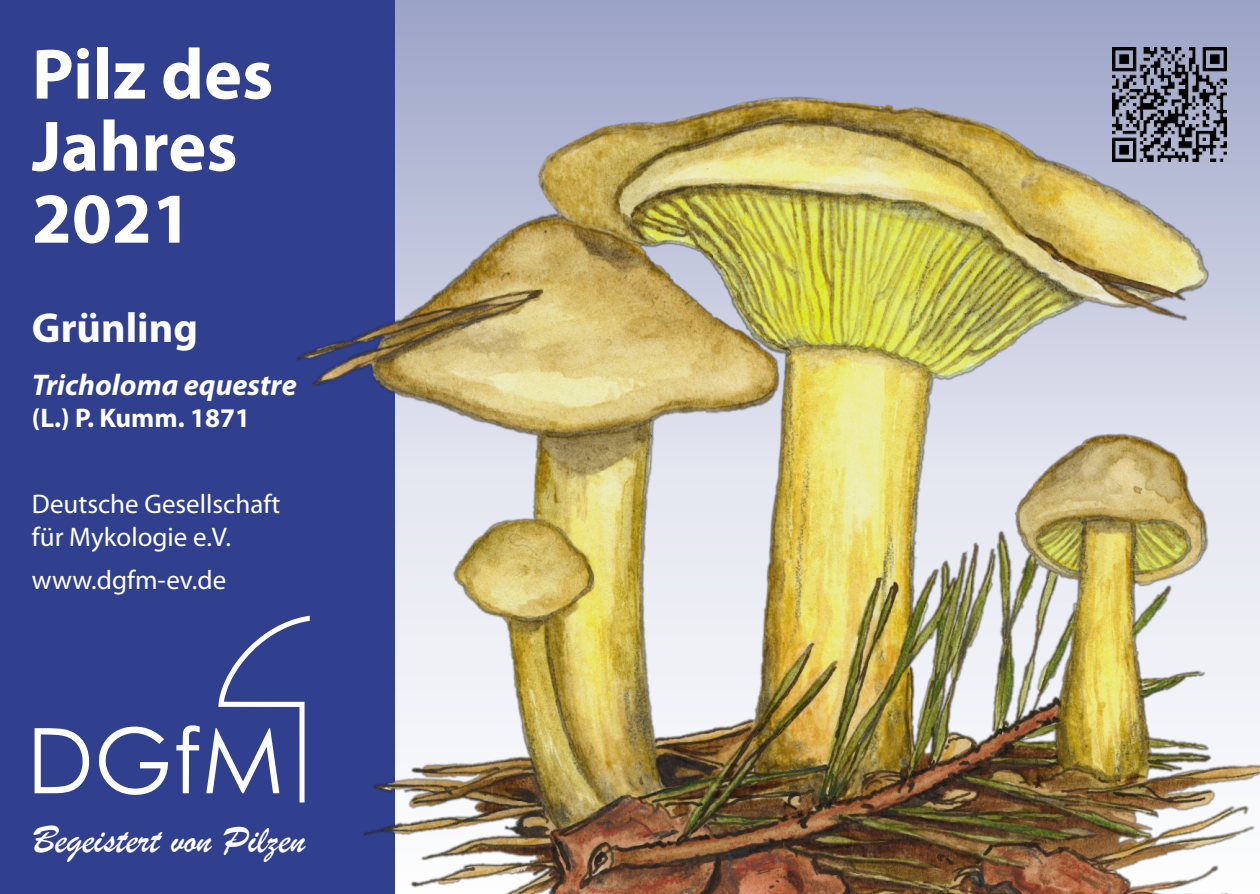
<style>
.page{position:relative;width:1260px;height:894px;background:#fff}
.page>*{position:absolute;margin:0;border:0;box-sizing:border-box;transform-origin:0 0}
.t1{font:700 72px/72px "Myriad Pro";color:#fff}
.t2{font:700 42px "Myriad Pro";color:#fff}
.t3{font:40.2px "Brush Script";color:#fff}
.t4{font:italic 700 30px "Myriad Pro";color:#fff}
.t5{font:27px/32.4px "Myriad Pro";color:#fff}
.t6{font:700 27px "Myriad Pro";color:#fff}
</style>
<div class="page">
<div style="left:0;top:0;width:1259px;height:894px;background:#a2a9ca"></div>
<div style="left:0;top:0;width:395px;height:894px;background:#303f8e"></div>
<img style="left:296px;top:97px;width:963px;height:797px">
<svg style="left:35px;top:615px;width:275px;height:187px"></svg>
<img style="left:1111px;top:47px;width:114px;height:114px">
<h1 class="t1" style="left:32px;top:45px;width:243px">Pilz des<br>Jahres<br>2021</h1>
<h2 class="t2" style="left:32px;top:311px;width:167px">Grünling</h2>
<p class="t4" style="left:32px;top:372px;width:266px">Tricholoma equestre</p>
<p class="t6" style="left:32px;top:406px;width:220px">(L.) P. Kumm. 1871</p>
<p class="t5" style="left:32px;top:490px;width:250px">Deutsche Gesellschaft für Mykologie e.V.</p>
<p class="t5" style="left:32px;top:566px;width:196px">www.dgfm-ev.de</p>
<h3 class="t3" style="left:33px;top:828px;width:274px">Begeistert von Pilzen</h3>
</div>
